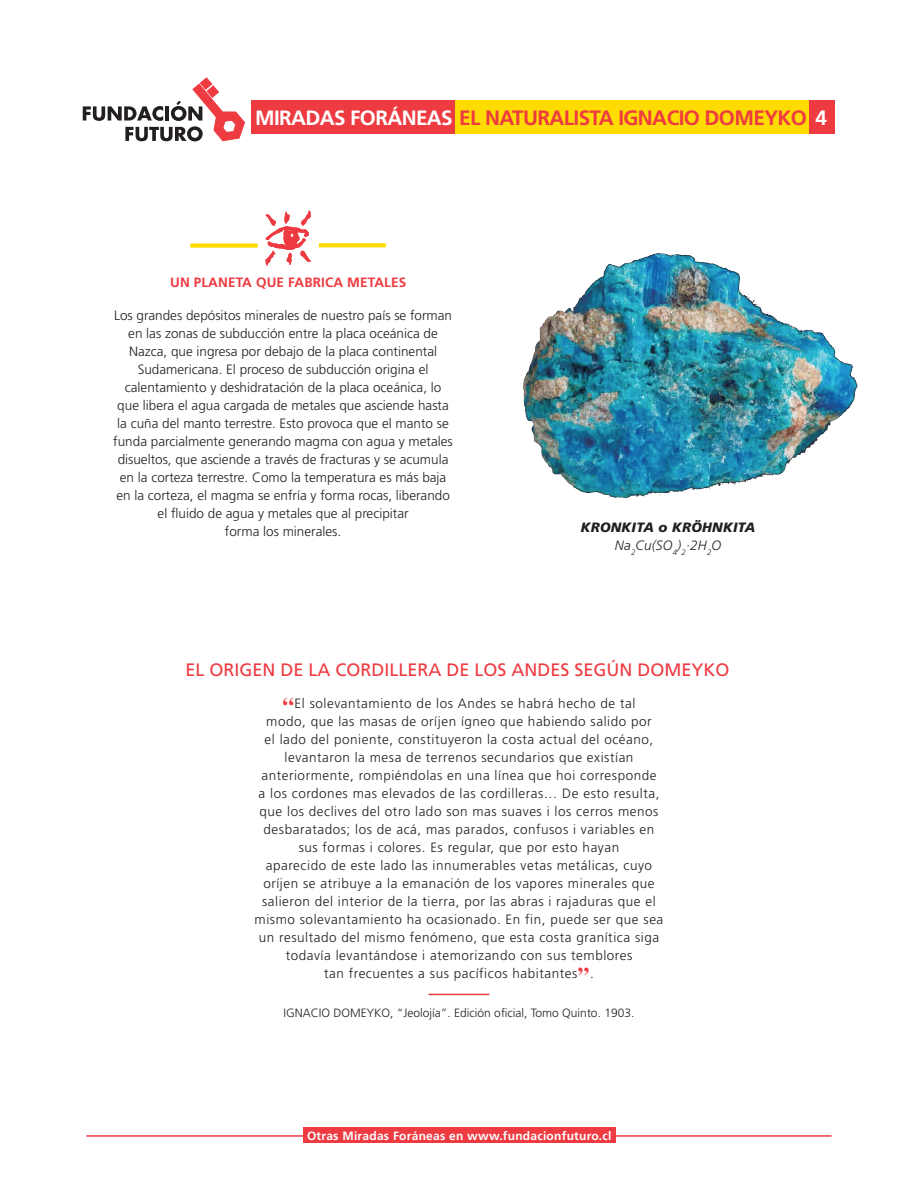
<style>
.page{position:relative;width:918px;height:1188px;background:#fff}
.page>*{position:absolute;margin:0;border:0;box-sizing:border-box;transform-origin:0 0}
.t1{font:700 20.7px "Frutiger";letter-spacing:-.03em;color:#ee3a41}
.t2{font:18px "Frutiger";color:#ee3a41}
.Bajada{font:300 13.5px/18px "Frutiger";letter-spacing:.04em;color:#231f20;text-align:center}
.Bajada-2{font:300 13.5px/18px "Frutiger";color:#231f20;text-align:center}
.Bajada-3{font:700 13.5px "Frutiger";letter-spacing:.01em;color:#ee3a41}
.t3{font:italic 900 13.5px "Frutiger";letter-spacing:.02em;color:#231f20}
.t4{font:italic 300 13.5px "Frutiger";letter-spacing:.02em;color:#231f20}
.Bajada-4{font:300 12px "Frutiger";color:#231f20}
.Bajada-5{font:700 12px "Frutiger";letter-spacing:.02em;color:#fff}
.s1{color:#fff}
.s2{font-family:"Times";font-weight:700;font-size:22.5px;color:#ee3a41}
</style>
<div class="page">
<hr style="left:86px;top:1135px;width:746px;height:2px;background:#ee3a41">
<svg style="left:266px;top:211px;width:45px;height:54px"></svg>
<svg style="left:319px;top:243px;width:67px;height:4px"></svg>
<hr style="left:191px;top:244px;width:66px;height:3px;background:#ffdc01">
<hr style="left:429px;top:994px;width:60px;height:1px;background:#ee3a41">
<img style="left:523px;top:253px;width:335px;height:246px">
<div style="left:809px;top:100px;width:26px;height:34px;background:#ee3a41"></div>
<svg style="left:83px;top:78px;width:162px;height:63px"></svg>
<div style="left:252px;top:100px;width:204px;height:34px;background:#ee3a41"></div>
<div style="left:456px;top:100px;width:353px;height:34px;background:#ffdc01"></div>
<div style="left:303px;top:1127px;width:312px;height:16px;background:#ee3a41"></div>
<p class="t1" style="left:255px;top:105px;width:573px"><span class="s1">MIRADAS FORÁNEAS</span> EL NATURALISTA IGNACIO DOMEYKO <span class="s1">4</span></p>
<p class="Bajada-3" style="left:170px;top:274px;width:238px">UN PLANETA QUE FABRICA METALES</p>
<p class="Bajada-2" style="left:113px;top:306px;width:341px">Los grandes depósitos minerales de nuestro país se forman en las zonas de subducción entre la placa oceánica de Nazca, que ingresa por debajo de la placa continental Sudamericana. El proceso de subducción origina el calentamiento y deshidratación de la placa oceánica, lo que libera el agua cargada de metales que asciende hasta la cuña del manto terrestre. Esto provoca que el manto se funda parcialmente generando magma con agua y metales disueltos, que asciende a través de fracturas y se acumula en la corteza terrestre. Como la temperatura es más baja en la corteza, el magma se enfría y forma rocas, liberando el fluido de agua y metales que al precipitar</p>
<p class="Bajada-2" style="left:225px;top:522px;width:118px">forma los minerales.</p>
<p class="t3" style="left:581px;top:519px;width:176px">KRONKITA o KRÖHNKITA</p>
<p class="t4" style="left:615px;top:538px;width:108px">Na<sub>2</sub>Cu(SO<sub>4</sub>)<sub>2</sub>·2H<sub>2</sub>O</p>
<p class="t2" style="left:185px;top:659px;width:546px">EL ORIGEN DE LA CORDILLERA DE LOS ANDES SEGÚN DOMEYKO</p>
<p class="Bajada" style="left:259px;top:695px;width:402px"><span class="s2">“</span>El solevantamiento de los Andes se habrá hecho de tal<br>modo, que las masas de oríjen ígneo que habiendo salido por<br>el lado del poniente, constituyeron la costa actual del océano, levantaron la mesa de terrenos secundarios que existían anteriormente, rompiéndolas en una línea que hoi corresponde a los cordones mas elevados de las cordilleras… De esto resulta, que los declives del otro lado son mas suaves i los cerros menos desbaratados; los de acá, mas parados, confusos i variables en sus formas i colores. Es regular, que por esto hayan</p>
<p class="Bajada" style="left:255px;top:857px;width:410px">aparecido de este lado las innumerables vetas metálicas, cuyo oríjen se atribuye a la emanación de los vapores minerales que salieron del interior de la tierra, por las abras i rajaduras que el mismo solevantamiento ha ocasionado. En fin, puede ser que sea un resultado del mismo fenómeno, que esta costa granítica siga todavía levantándose i atemorizando con sus temblores</p>
<p class="Bajada" style="left:324px;top:965px;width:271px">tan frecuentes a sus pacíficos habitantes<span class="s2">”</span>.</p>
<p class="Bajada-4" style="left:284px;top:1006px;width:352px">IGNACIO DOMEYKO, “Jeolojía”. Edición oficial, Tomo Quinto. 1903.</p>
<p class="Bajada-5" style="left:307px;top:1128px;width:306px">Otras Miradas Foráneas en www.fundacionfuturo.cl</p>
</div>
